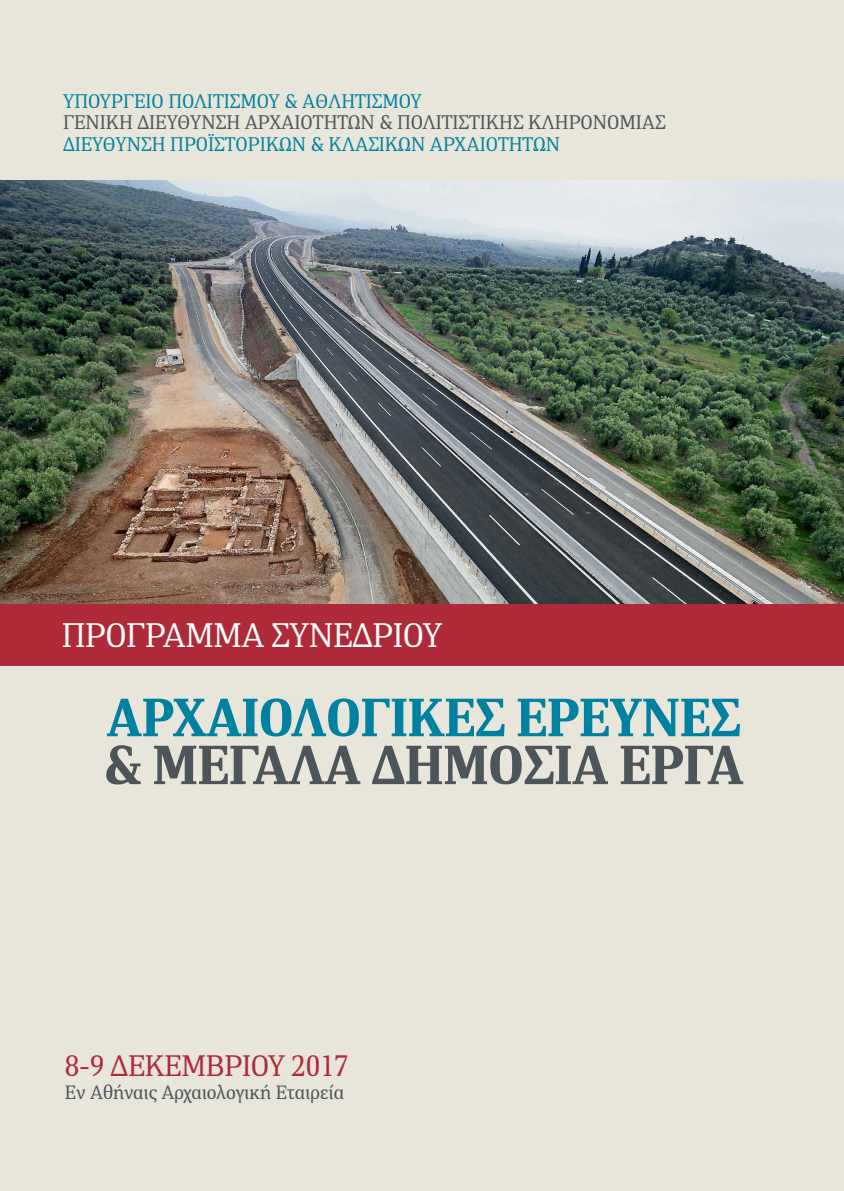
<style>
.page{position:relative;width:844px;height:1191px;background:#fff}
.page>*{position:absolute;margin:0;border:0;box-sizing:border-box;transform-origin:0 0}
.t1{font:700 54.95px "PFDIN Serif";letter-spacing:-.01em;color:#4d555b}
.t2{font:700 53.73px "PFDIN Serif";letter-spacing:-.01em;color:#0081a0}
.t3{font:34.12px "PFDIN Serif";letter-spacing:-.01em;color:#fff}
.t4{font:29.75px "PFDIN Serif";letter-spacing:-.01em;color:#af2a38}
.t5{font:19.78px "PFDIN Serif";color:#0081a0}
.t6{font:19.78px "PFDIN Serif";color:#4d555b}
.t7{font:19.43px "PFDIN Serif";color:#4d555b}
</style>
<div class="page">
<div style="left:0;top:0;width:843px;height:1191px;background:#e8e6db"></div>
<img style="left:0;top:180px;width:843px;height:424px">
<div style="left:0;top:604px;width:843px;height:62px;background:#af2a38"></div>
<p class="t5" style="left:63px;top:89px;width:360px">ΥΠΟΥΡΓΕΙΟ ΠΟΛΙΤΙΣΜΟΥ &amp; AΘΛΗΤΙΣΜΟΥ</p>
<p class="t6" style="left:63px;top:110px;width:604px">ΓΕΝΙΚΗ ΔΙΕΥΘΥΝΣΗ ΑΡΧΑΙΟΤΗΤΩΝ &amp; ΠΟΛΙΤΙΣΤΙΚΗΣ ΚΛΗΡΟΝΟΜΙΑΣ</p>
<p class="t5" style="left:63px;top:132px;width:498px">ΔΙΕΥΘΥΝΣΗ ΠΡΟΪΣΤΟΡΙΚΩΝ &amp; ΚΛΑΣΙΚΩΝ ΑΡΧΑΙΟΤΗΤΩΝ</p>
<h3 class="t3" style="left:62px;top:613px;width:382px">ΠΡΟΓΡΑΜΜΑ ΣΥΝΕΔΡΙΟΥ</h3>
<h2 class="t2" style="left:106px;top:683px;width:636px">ΑΡΧΑΙΟΛΟΓΙΚΈΣ ΈΡΕΥΝΕΣ</h2>
<h1 class="t1" style="left:104px;top:730px;width:641px">&amp; ΜΕΓΆΛΑ ΔΗΜΌΣΙΑ ΈΡΓΑ</h1>
<h3 class="t4" style="left:65px;top:1047px;width:285px">8-9 ΔΕΚΕΜΒΡΊΟΥ 2017</h3>
<p class="t7" style="left:65px;top:1080px;width:280px">Εν Αθήναις Αρχαιολογική Εταιρεία</p>
</div>
